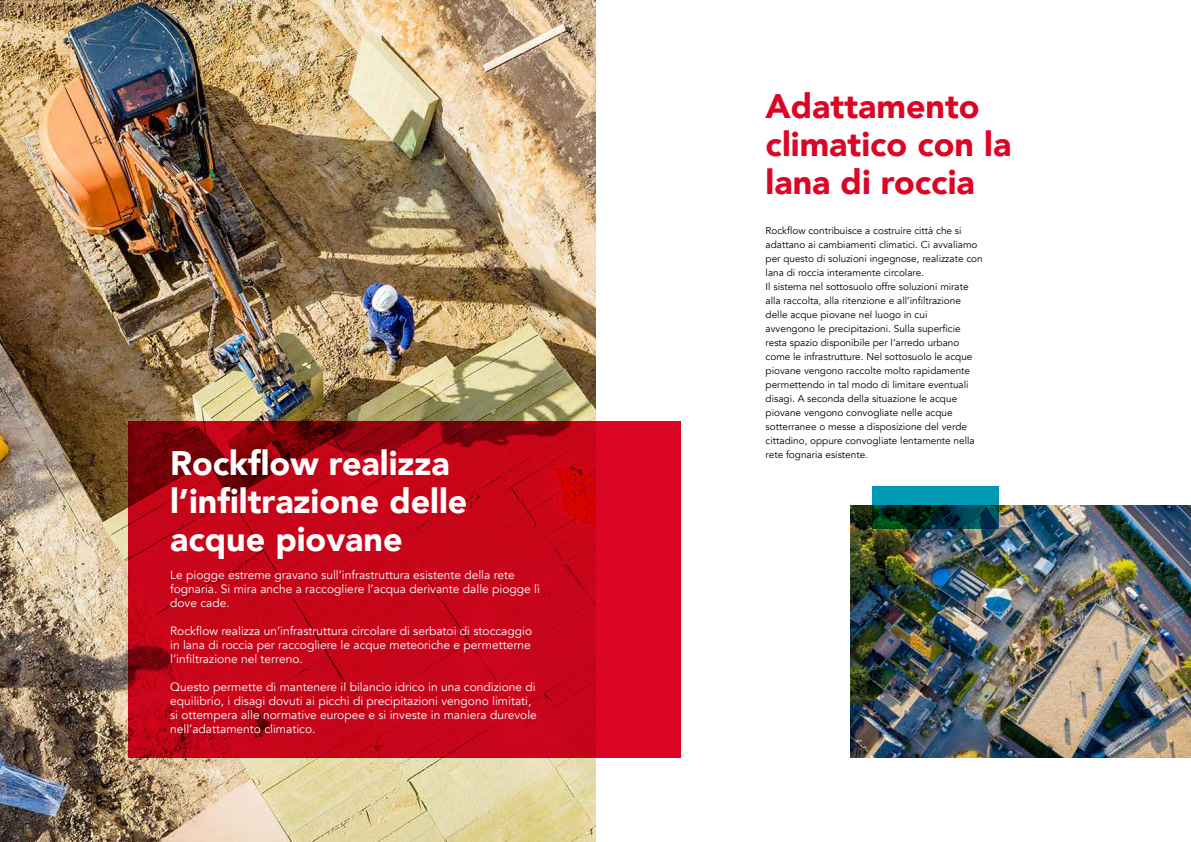
<style>
.page{position:relative;width:1191px;height:842px;background:#fff}
.page>*{position:absolute;margin:0;border:0;box-sizing:border-box;transform-origin:0 0}
.t1{font:900 34px/38px "Avenir";color:#fff}
.t2{font:900 34px/38px "Avenir";color:#db0626}
.t3{font:12px/14px "Avenir";color:#fff}
.t4{font:10px/14px "Avenir";color:#000}
</style>
<div class="page">
<img style="left:850px;top:505px;width:341px;height:253px">
<img style="left:0;top:0;width:595px;height:842px">
<svg style="left:128px;top:421px;width:552px;height:337px;background:#be0418"></svg>
<svg style="left:872px;top:486px;width:127px;height:42px;background:#00606a"></svg>
<h1 class="t1" style="left:170px;top:443px;width:299px">Rockflow realizza l’infiltrazione delle acque piovane</h1>
<p class="t3" style="left:170px;top:568px;width:371px">Le piogge estreme gravano sull’infrastruttura esistente della rete fognaria. Si mira anche a raccogliere l’acqua derivante dalle piogge lì dove cade.</p>
<p class="t3" style="left:170px;top:624px;width:363px;text-align:justify">Rockflow realizza un’infrastruttura circolare di serbatoi di stoccaggio in lana di roccia per raccogliere le acque meteoriche e permetterne l’infiltrazione nel terreno.</p>
<p class="t3" style="left:170px;top:680px;width:368px">Questo permette di mantenere il bilancio idrico in una condizione di equilibrio, i disagi dovuti ai picchi di precipitazioni vengono limitati, si ottempera alle normative europee e si investe in maniera durevole nell’adattamento climatico.</p>
<h1 class="t2" style="left:765px;top:86px;width:247px">Adattamento climatico con la lana di roccia</h1>
<p class="t4" style="left:765px;top:224px;width:219px">Rockflow contribuisce a costruire città che si adattano ai cambiamenti climatici. Ci avvaliamo per questo di soluzioni ingegnose, realizzate con lana di roccia interamente circolare.<br>Il sistema nel sottosuolo offre soluzioni mirate alla raccolta, alla ritenzione e all’infiltrazione delle acque piovane nel luogo in cui<br>avvengono le precipitazioni. Sulla superficie resta spazio disponibile per l’arredo urbano come le infrastrutture. Nel sottosuolo le acque piovane vengono raccolte molto rapidamente permettendo in tal modo di limitare eventuali disagi. A seconda della situazione le acque piovane vengono convogliate nelle acque sotterranee o messe a disposizione del verde cittadino, oppure convogliate lentamente nella rete fognaria esistente.</p>
</div>
